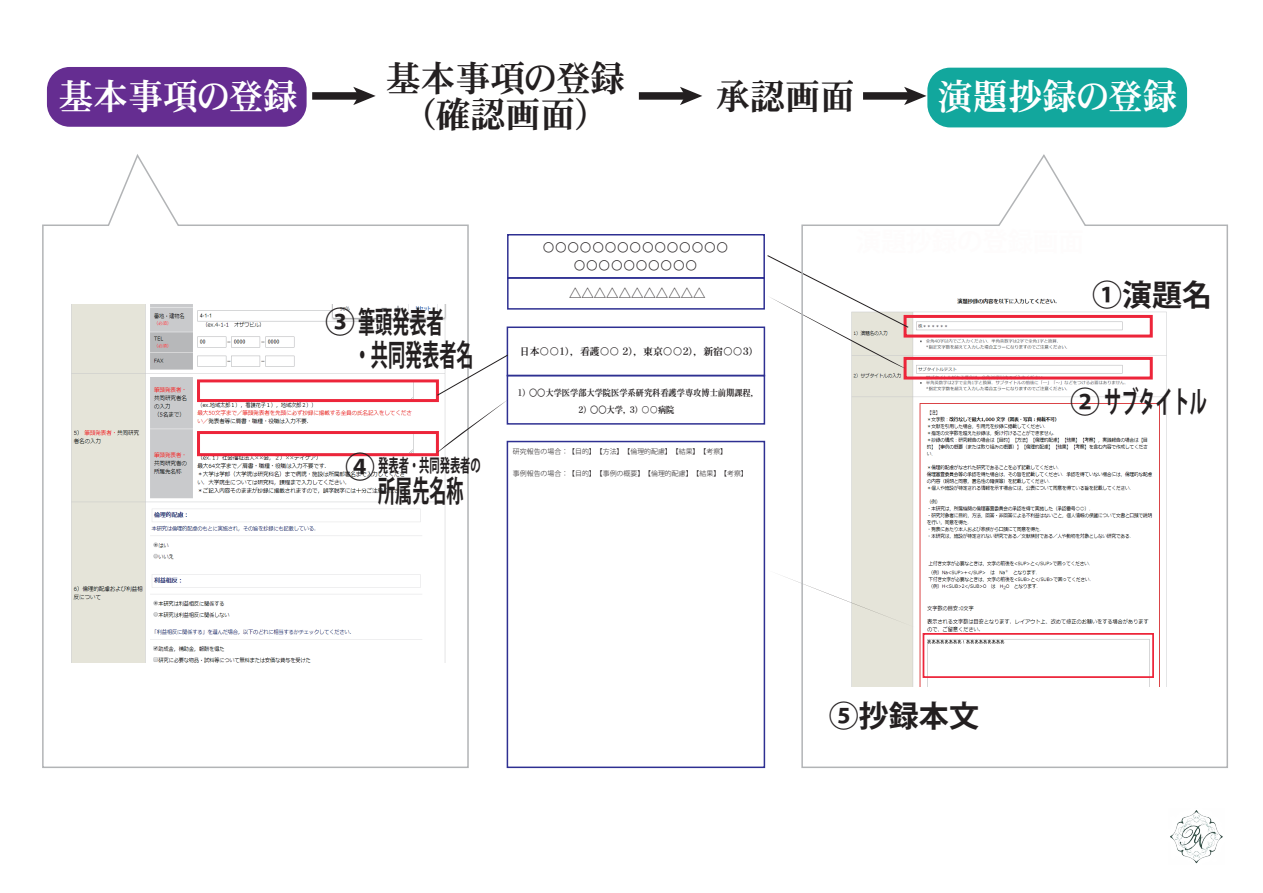
<style>
.page{position:relative;width:1263px;height:893px;background:#fff}
.page>*{position:absolute;margin:0;border:0;box-sizing:border-box;transform-origin:0 0}
.t1{font:36px/36px "DFHS Mincho W7 WING RKSJ H";color:#231f20;text-align:center}
.t2{font:36px "DFHS Mincho W7 WING RKSJ H";color:#fff}
.t3{font:700 30px/33px "Koz Go Pr 6 N";color:#231f20}
.t4{font:700 30px "Koz Go Pr 6 N";color:#231f20;scale:.57 1}
.t5{font:700 18px "Koz Go Pr 6 N";color:#231f20;scale:.57 1}
.t6{font:12.9px/17.7px "DFHS Mincho W7 WING RKSJ H";color:#231f20;text-align:center}
.t7{font:12.9px "Koz Go Pr 6 N";color:#231f20}
.t8{font:10.2px "DFHS Mincho W7 WING RKSJ H";color:#231f20}
.t9{font:9.15px "DFHS Mincho W7 WING RKSJ H";color:#231f20;scale:.9 1}
.t10{font:300 6.9px "Koz Go Pr 6 N";color:#231f20}
.s1{font-size:30px}
</style>
<div class="page">
<svg style="left:42px;top:154px;width:427px;height:614px"></svg>
<div style="left:47px;top:67px;width:260px;height:60px;background:#652d91;border-radius:23px"></div>
<div style="left:507px;top:234px;width:258px;height:45px;border:1px solid #2e3092"></div>
<div style="left:507px;top:277px;width:258px;height:33px;border:1px solid #2e3092"></div>
<div style="left:507px;top:441px;width:258px;height:327px;border:2px solid #2e3092"></div>
<div style="left:507px;top:375px;width:258px;height:50px;border:2px solid #2e3092"></div>
<div style="left:507px;top:326px;width:258px;height:50px;border:2px solid #2e3092"></div>
<div style="left:927px;top:68px;width:260px;height:59px;background:#12a79d;border-radius:23px"></div>
<div style="left:312px;top:92px;width:48px;height:8px;background:#231f20"></div>
<svg style="left:353px;top:87px;width:23px;height:18px"></svg>
<div style="left:639px;top:92px;width:47px;height:8px;background:#231f20"></div>
<svg style="left:680px;top:87px;width:22px;height:18px"></svg>
<div style="left:863px;top:92px;width:48px;height:8px;background:#231f20"></div>
<svg style="left:904px;top:87px;width:22px;height:18px"></svg>
<div style="left:197px;top:379px;width:242px;height:23px;border:3px solid #ed253a"></div>
<div style="left:197px;top:431px;width:242px;height:25px;border:3px solid #ed253a"></div>
<svg style="left:437px;top:355px;width:71px;height:98px"></svg>
<svg style="left:767px;top:256px;width:34px;height:58px"></svg>
<svg style="left:801px;top:154px;width:427px;height:614px"></svg>
<img style="left:1170px;top:810px;width:53px;height:54px">
<h1 class="t2" style="left:58px;top:78px;width:241px">基本事項の登録</h1>
<h1 class="t1" style="left:386px;top:60px;width:241px">基本事項の登録（確認画面）</h1>
<h1 class="t1" style="left:715px;top:78px;width:141px">承認画面</h1>
<h1 class="t2" style="left:938px;top:78px;width:241px">演題抄録の登録</h1>
<h2 class="t3" style="left:354px;top:306px;width:121px;text-indent:-29px">③筆頭発表者<br>・共同発表者名</h2>
<h3 class="t5" style="left:345px;top:455px;width:240px"><span class="s1">④</span> 発表者・共同発表者の</h3>
<h2 class="t4" style="left:378px;top:474px;width:152px">所属先名称</h2>
<h3 class="t6" style="left:542px;top:238px;width:188px">〇〇〇〇〇〇〇〇〇〇〇〇〇〇〇〇〇〇〇〇〇〇〇〇〇</h3>
<h3 class="t7" style="left:569px;top:286px;width:138px">△△△△△△△△△△△</h3>
<h3 class="t8" style="left:520px;top:346px;width:235px">日本〇〇1），看護〇〇 2），東京〇〇2），新宿〇〇3）</h3>
<h3 class="t9" style="left:517px;top:388px;width:265px">1) ○○大学医学部大学院医学系研究科看護学専攻博士前期課程，</h3>
<h3 class="t9" style="left:579px;top:405px;width:108px">2) ○○大学， 3）〇〇病院</h3>
<p class="t10" style="left:513px;top:448px;width:216px">研究報告の場合：【目的】【方法】【倫理的配慮】【結果】【考察】</p>
<p class="t10" style="left:513px;top:469px;width:236px">事例報告の場合：【目的】【事例の概要】【倫理的配慮】【結果】【考察】</p>
<h2 class="t3" style="left:1092px;top:279px;width:121px">①演題名</h2>
<h2 class="t3" style="left:1070px;top:387px;width:138px">②サブタイトル</h2>
<h2 class="t3" style="left:829px;top:700px;width:151px">⑤抄録本文</h2>
</div>
